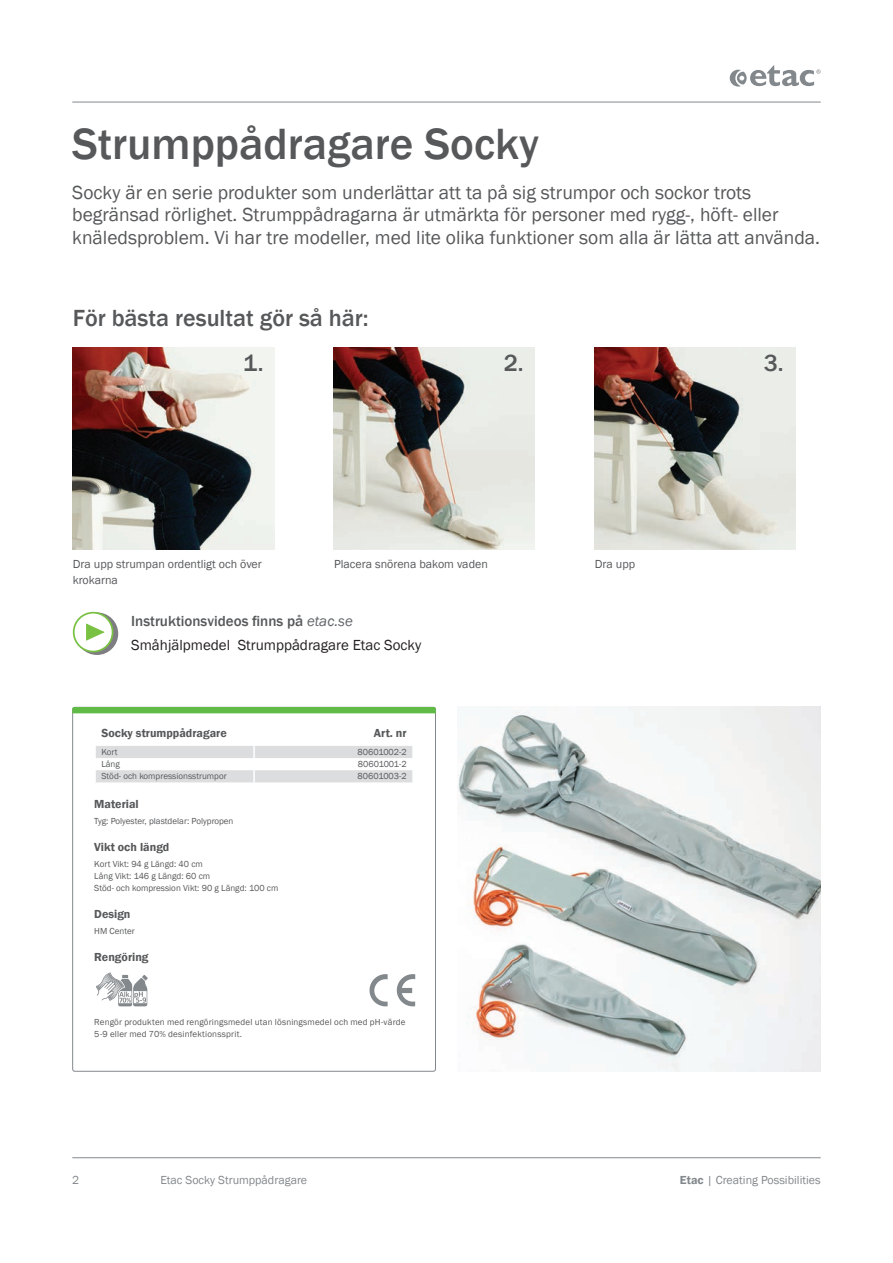
<style>
.page{position:relative;width:893px;height:1263px;background:#fff}
.page>*{position:absolute;margin:0;border:0;box-sizing:border-box;transform-origin:0 0}
.t1{font:500 45px "Franklin Gothic";color:#57585a}
.t2{font:500 24px "Franklin Gothic";color:#57585a}
.t3{font:19.5px/22.5px "Franklin Gothic";color:#57585a}
.t4{font:15px/23.7px "Franklin Gothic";color:#231f20}
.t5{font:12px/15.8px "Franklin Gothic";color:#57585a}
.t6{font:600 12px "Franklin Gothic";color:#57585a}
.t7{font:12px "Franklin Gothic";color:#83888c}
.t8{font:9px/12px "Franklin Gothic";color:#57585a}
.s1{font-weight:500;color:#57585a}
.s2{font-style:italic;color:#62656a}
.s3{font-weight:600}
</style>
<div class="page">
<hr style="left:72px;top:102px;width:749px;height:1px;background:#83888c">
<hr style="left:72px;top:1157px;width:749px;height:1px;background:#83888c">
<svg style="left:730px;top:65px;width:91px;height:22px"></svg>
<img style="left:457px;top:707px;width:364px;height:364px">
<img style="left:73px;top:348px;width:201px;height:201px">
<img style="left:334px;top:348px;width:201px;height:201px">
<img style="left:594px;top:348px;width:201px;height:201px">
<svg style="left:76px;top:612px;width:42px;height:43px"></svg>
<div style="left:74px;top:613px;width:39px;height:38px;background:#fff;border-radius:50%"></div>
<div style="left:73px;top:612px;width:40px;height:40px;border:2px solid #79c142;border-radius:50%"></div>
<svg style="left:86px;top:623px;width:19px;height:18px"></svg>
<svg style="left:96px;top:746px;width:317px;height:36px"></svg>
<svg style="left:96px;top:972px;width:52px;height:34px"></svg>
<svg style="left:369px;top:974px;width:19px;height:32px"></svg>
<svg style="left:397px;top:974px;width:18px;height:32px"></svg>
<div style="left:72px;top:707px;width:364px;height:6px;background:#60bb46"></div>
<h1 class="t1" style="left:72px;top:116px;width:468px">Strumppådragare Socky</h1>
<p class="t3" style="left:72px;top:181px;width:749px">Socky är en serie produkter som underlättar att ta på sig strumpor och sockor trots begränsad rörlighet. Strumppådragarna är utmärkta för personer med rygg-, höft- eller knäledsproblem. Vi har tre modeller, med lite olika funktioner som alla är lätta att använda.</p>
<h2 class="t2" style="left:73px;top:303px;width:297px">För bästa resultat gör så här:</h2>
<h2 class="t2" style="left:243px;top:348px;width:22px">1.</h2>
<h2 class="t2" style="left:504px;top:348px;width:21px">2.</h2>
<h2 class="t2" style="left:764px;top:348px;width:21px">3.</h2>
<h3 class="t5" style="left:73px;top:557px;width:190px">Dra upp strumpan ordentligt och över krokarna</h3>
<h3 class="t5" style="left:334px;top:557px;width:155px">Placera snörena bakom vaden</h3>
<h3 class="t5" style="left:595px;top:557px;width:42px">Dra upp</h3>
<h3 class="t4" style="left:131px;top:609px;width:292px"><span class="s1">Instruktionsvideos finns på</span> <span class="s2">etac.se<br></span>Småhjälpmedel Strumppådragare Etac Socky</h3>
<h3 class="t6" style="left:101px;top:726px;width:127px">Socky strumppådragare</h3>
<h3 class="t6" style="left:374px;top:726px;width:34px">Art. nr</h3>
<p class="t8" style="left:101px;top:746px;width:18px">Kort</p>
<p class="t8" style="left:358px;top:746px;width:51px">80601002-2</p>
<p class="t8" style="left:101px;top:758px;width:20px">Lång</p>
<p class="t8" style="left:358px;top:758px;width:50px">80601001-2</p>
<p class="t8" style="left:101px;top:771px;width:127px">Stöd- och kompressionsstrumpor</p>
<p class="t8" style="left:358px;top:771px;width:51px">80601003-2</p>
<h3 class="t6" style="left:94px;top:796px;width:46px">Material</h3>
<p class="t8" style="left:94px;top:815px;width:141px">Tyg: Polyester, plastdelar: Polypropen</p>
<h3 class="t6" style="left:94px;top:839px;width:77px">Vikt och längd</h3>
<p class="t8" style="left:94px;top:858px;width:186px">Kort Vikt: 94 g Längd: 40 cm<br>Lång Vikt: 146 g Längd: 60 cm<br>Stöd- och kompression Vikt: 90 g Längd: 100 cm</p>
<h3 class="t6" style="left:94px;top:907px;width:38px">Design</h3>
<p class="t8" style="left:94px;top:926px;width:42px">HM Center</p>
<h3 class="t6" style="left:94px;top:950px;width:56px">Rengöring</h3>
<p class="t8" style="left:94px;top:1017px;width:313px">Rengör produkten med rengöringsmedel utan lösningsmedel och med pH-värde<br>5-9 eller med 70% desinfektionssprit.</p>
<h3 class="t7" style="left:72px;top:1173px;width:9px">2</h3>
<h3 class="t7" style="left:160px;top:1173px;width:148px">Etac Socky Strumppådragare</h3>
<h3 class="t7" style="left:680px;top:1173px;width:142px"><span class="s3">Etac</span> | Creating Possibilities</h3>
</div>
